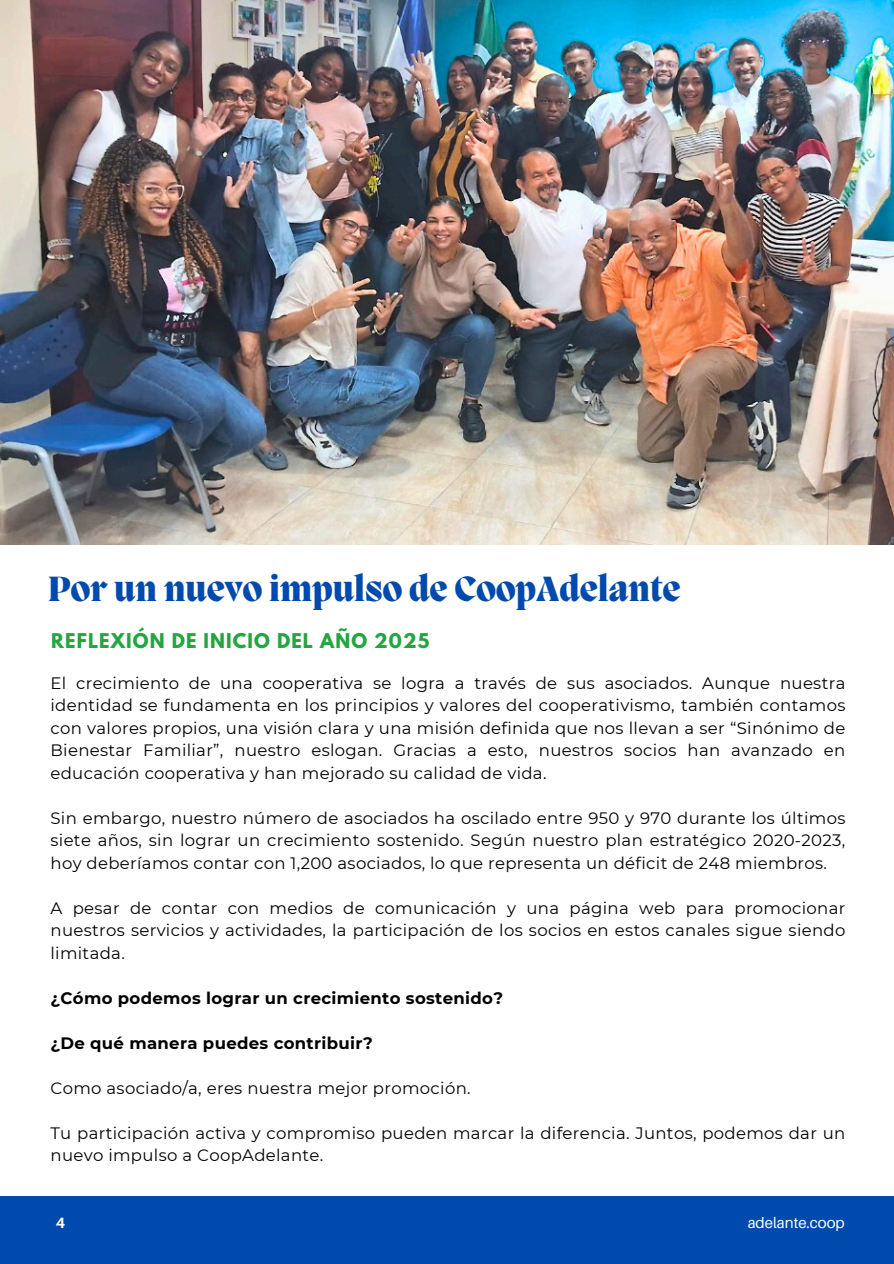
<style>
.page{position:relative;width:894px;height:1264px;background:#fff}
.page>*{position:absolute;margin:0;border:0;box-sizing:border-box;transform-origin:0 0}
.t1{font:800 36px "Migra";color:#004aad}
.t2{font:700 18px "League Spartan";letter-spacing:.06em;color:#24a53f}
.t3{font:16.5px/22.5px "Montserrat";letter-spacing:.02em;color:#000;text-align:justify}
.t4{font:700 16.5px "Montserrat";letter-spacing:.02em;color:#000}
.t5{font:15px "Aileron";color:#fff}
.t6{font:700 15px "Aileron";color:#fff}
</style>
<div class="page">
<div style="left:0;top:1196px;width:893px;height:67px;background:#004aad"></div>
<img style="left:0;top:0;width:893px;height:544px">
<h4 class="t1" style="left:48px;top:572px;width:634px">Por un nuevo impulso de CoopAdelante</h4>
<p class="t2" style="left:51px;top:631px;width:379px">REFLEXIÓN DE INICIO DEL AÑO 2025</p>
<p class="t3" style="left:50px;top:671px;width:796px">El crecimiento de una cooperativa se logra a través de sus asociados. Aunque nuestra identidad se fundamenta en los principios y valores del cooperativismo, también contamos con valores propios, una visión clara y una misión definida que nos llevan a ser “Sinónimo de Bienestar Familiar”, nuestro eslogan. Gracias a esto, nuestros socios han avanzado en educación cooperativa y han mejorado su calidad de vida.</p>
<h1 class="t3" style="left:50px;top:806px;width:796px">Sin embargo, nuestro número de asociados ha oscilado entre 950 y 970 durante los últimos siete años, sin lograr un crecimiento sostenido. Según nuestro plan estratégico 2020-2023, hoy deberíamos contar con 1,200 asociados, lo que representa un déficit de 248 miembros.</h1>
<h2 class="t3" style="left:50px;top:896px;width:796px">A pesar de contar con medios de comunicación y una página web para promocionar nuestros servicios y actividades, la participación de los socios en estos canales sigue siendo limitada.</h2>
<h4 class="t4" style="left:50px;top:987px;width:454px">¿Cómo podemos lograr un crecimiento sostenido?</h4>
<h4 class="t4" style="left:50px;top:1032px;width:323px">¿De qué manera puedes contribuir?</h4>
<h4 class="t3" style="left:50px;top:1076px;width:421px">Como asociado/a, eres nuestra mejor promoción.</h4>
<h3 class="t3" style="left:50px;top:1121px;width:796px">Tu participación activa y compromiso pueden marcar la diferencia. Juntos, podemos dar un nuevo impulso a CoopAdelante.</h3>
<h4 class="t6" style="left:56px;top:1213px;width:11px">4</h4>
<h3 class="t5" style="left:747px;top:1213px;width:98px">adelante.coop</h3>
</div>
